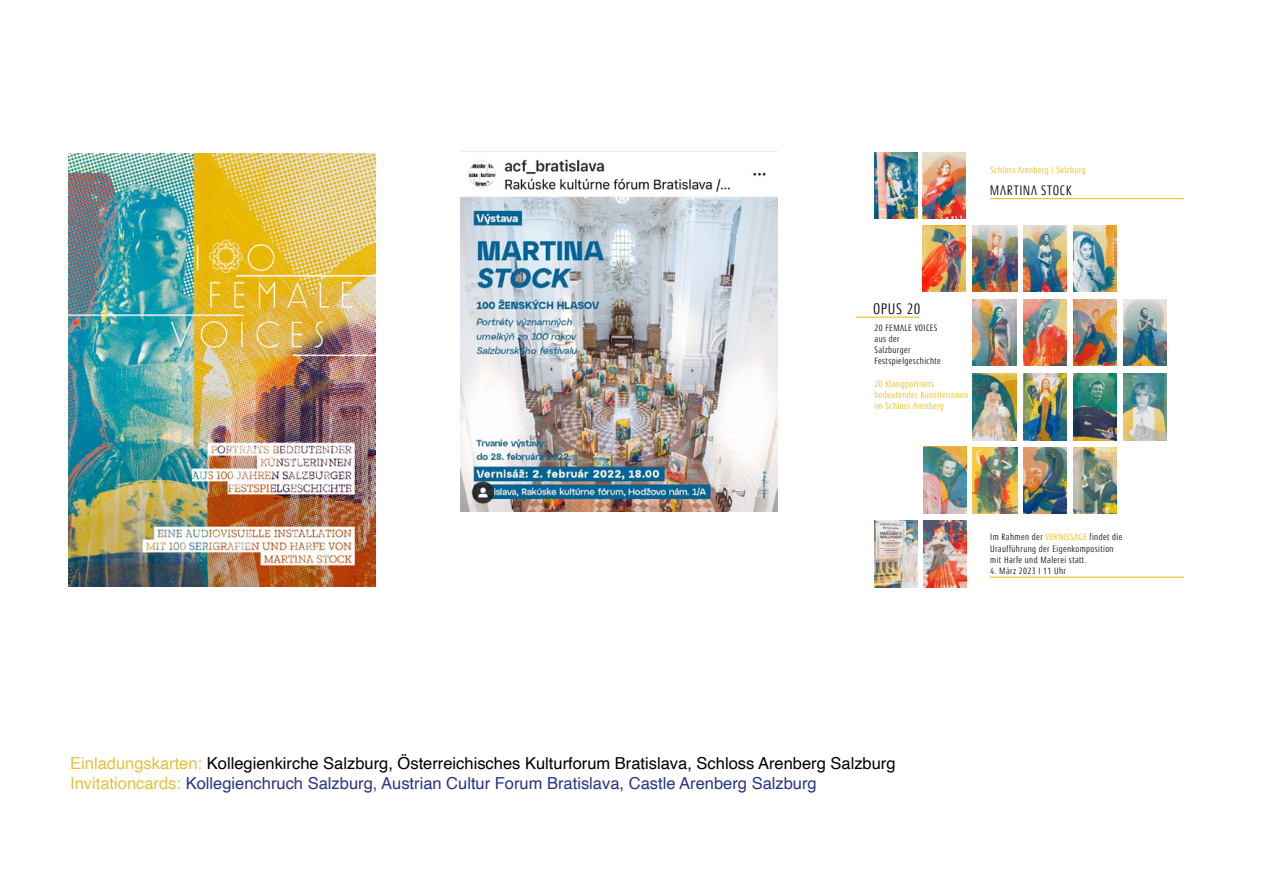
<style>
.page{position:relative;width:1263px;height:893px;background:#fff}
.page>*{position:absolute;margin:0;border:0;box-sizing:border-box;transform-origin:0 0}
.t1{font:16.5px/19.8px "Helvetica";color:#000}
.t2{font:condensed 15.6px "Aeonis LT Pro";letter-spacing:.04em;color:#000}
.t3{font:condensed 14.1px "Aeonis LT Pro";letter-spacing:.045em;color:#000}
.t4{font:condensed 9.3px/11.2px "Aeonis LT Pro";letter-spacing:.04em;color:#000}
.t5{font:condensed 9.3px/11.2px "Aeonis LT Pro";letter-spacing:.04em;color:#f2b700}
.s1{color:#f2b700}
.s2{color:#e5c13b}
.s3{color:#283583}
</style>
<div class="page">
<img style="left:461px;top:159px;width:317px;height:352px">
<hr style="left:857px;top:317px;width:63px;height:1px;background:#f2b700">
<hr style="left:990px;top:198px;width:194px;height:1px;background:#f2b700">
<img style="left:874px;top:152px;width:43px;height:66px">
<img style="left:1073px;top:225px;width:44px;height:67px">
<img style="left:875px;top:521px;width:43px;height:67px">
<img style="left:1074px;top:373px;width:43px;height:67px">
<img style="left:1024px;top:225px;width:43px;height:67px">
<img style="left:1074px;top:299px;width:42px;height:66px">
<img style="left:923px;top:521px;width:43px;height:67px">
<img style="left:1073px;top:447px;width:43px;height:67px">
<img style="left:1124px;top:299px;width:42px;height:66px">
<img style="left:973px;top:300px;width:44px;height:65px">
<img style="left:972px;top:373px;width:45px;height:67px">
<img style="left:1023px;top:373px;width:44px;height:67px">
<img style="left:923px;top:447px;width:43px;height:67px">
<img style="left:972px;top:226px;width:45px;height:66px">
<img style="left:1023px;top:447px;width:44px;height:67px">
<img style="left:923px;top:152px;width:42px;height:66px">
<img style="left:923px;top:226px;width:43px;height:66px">
<img style="left:1123px;top:373px;width:43px;height:67px">
<img style="left:1023px;top:300px;width:44px;height:65px">
<img style="left:972px;top:447px;width:45px;height:67px">
<hr style="left:990px;top:577px;width:194px;height:1px;background:#f2b700">
<img style="left:69px;top:154px;width:307px;height:432px">
<p class="t5" style="left:990px;top:164px;width:96px">Schloss Arenberg | Salzburg</p>
<p class="t3" style="left:990px;top:183px;width:83px">MARTINA STOCK</p>
<p class="t2" style="left:873px;top:300px;width:49px">OPUS 20</p>
<p class="t4" style="left:874px;top:322px;width:68px">20 FEMALE VOICES aus der<br>Salzburger<br>Festspielgeschichte</p>
<p class="t5" style="left:874px;top:378px;width:95px">20 Klangportraits bedeutender Künstlerinnen im Schloss Arenberg</p>
<p class="t4" style="left:990px;top:532px;width:134px">Im Rahmen der <span class="s1">VERNISSAGE</span> findet die<br>Uraufführung der Eigenkomposition mit Harfe und Malerei statt.</p>
<p class="t4" style="left:990px;top:565px;width:77px">4. März 2023 | 11 Uhr</p>
<p class="t1" style="left:70px;top:755px;width:827px"><span class="s2">Einladungskarten:</span> Kollegienkirche Salzburg, Österreichisches Kulturforum Bratislava, Schloss Arenberg Salzburg<br><span class="s2">Invitationcards:</span> <span class="s3">Kollegienchruch Salzburg, Austrian Cultur Forum Bratislava, Castle Arenberg Salzburg</span></p>
</div>
